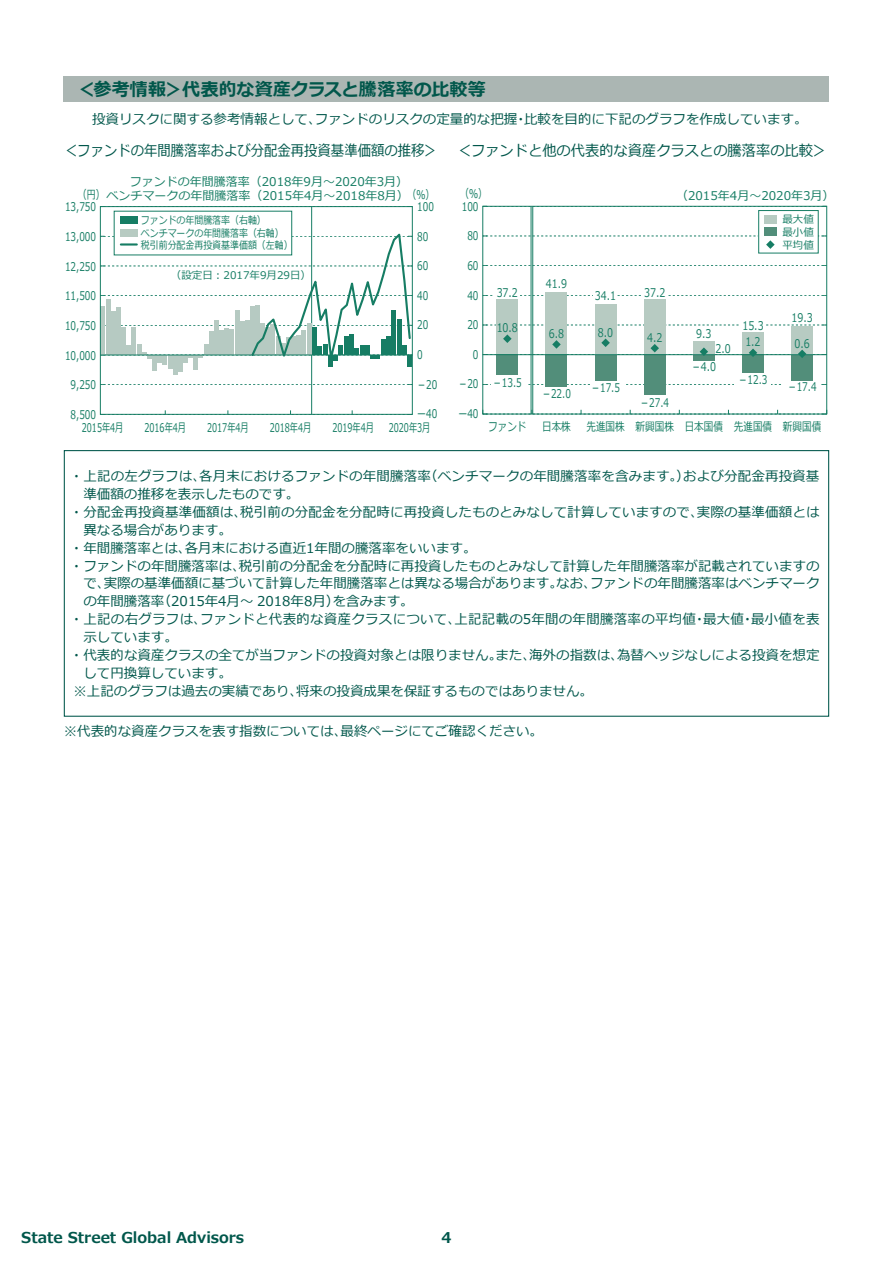
<style>
.page{position:relative;width:893px;height:1263px;background:#fff}
.page>*{position:absolute;margin:0;border:0;box-sizing:border-box;transform-origin:0 0}
.t1{font:700 18px "Meiryo";letter-spacing:.005em;color:#01574b}
.t2{font:15px "Meiryo";color:#01574b;scale:.89 1}
.t3{font:15px "Meiryo";color:#01574b;scale:.95 1}
.t4{font:700 15px "Meiryo";color:#01574b}
.t5{font:700 14.85px "Meiryo";color:#01574b}
.t6{font:13.5px "Meiryo";color:#01574b}
.t7{font:13.5px "Meiryo";letter-spacing:.02em;color:#01574b}
.t8{font:12px/12.5px "Meiryo";color:#167d64;scale:.75 1}
.t9{font:12px "Meiryo";color:#167d64;scale:.8 1}
.t10{font:12px/14.4px "Meiryo";color:#167d64;text-align:right}
.t11{font:12px "Meiryo";color:#167d64;scale:.68 1}
.t12{font:10.5px "Meiryo";color:#167d64;scale:.85 1}
.t13{font:10.5px "Meiryo";color:#167d64}
</style>
<div class="page">
<div style="left:64px;top:77px;width:765px;height:25px;background:#abb6b3"></div>
<svg style="left:102px;top:384px;width:309px;height:1px"></svg>
<svg style="left:164px;top:410px;width:189px;height:3px"></svg>
<hr style="left:311px;top:207px;width:1px;height:207px;background:#167d64">
<hr style="left:173px;top:355px;width:4px;height:20px;background:#b6cac2">
<hr style="left:178px;top:355px;width:4px;height:17px;background:#b6cac2">
<div style="left:120px;top:217px;width:17px;height:7px;background:#167d64"></div>
<div style="left:120px;top:229px;width:17px;height:7px;background:#b7cbc2"></div>
<svg style="left:102px;top:230px;width:309px;height:141px"></svg>
<div style="left:100px;top:206px;width:313px;height:209px;border:1px solid #167d64"></div>
<svg style="left:484px;top:265px;width:341px;height:1px"></svg>
<svg style="left:484px;top:295px;width:341px;height:1px"></svg>
<svg style="left:484px;top:325px;width:341px;height:1px"></svg>
<svg style="left:484px;top:384px;width:341px;height:1px"></svg>
<svg style="left:482px;top:410px;width:345px;height:5px"></svg>
<div style="left:734px;top:378px;width:36px;height:9px;background:#fff"></div>
<div style="left:783px;top:382px;width:38px;height:9px;background:#fff"></div>
<div style="left:590px;top:382px;width:35px;height:9px;background:#fff"></div>
<div style="left:491px;top:380px;width:37px;height:9px;background:#fff"></div>
<div style="left:641px;top:290px;width:26px;height:9px;background:#fff"></div>
<div style="left:740px;top:321px;width:26px;height:8px;background:#fff"></div>
<div style="left:593px;top:291px;width:24px;height:9px;background:#fff"></div>
<div style="left:495px;top:289px;width:25px;height:8px;background:#fff"></div>
<div style="left:791px;top:326px;width:22px;height:29px;background:#b7cbc2"></div>
<div style="left:742px;top:332px;width:22px;height:23px;background:#b7cbc2"></div>
<div style="left:644px;top:299px;width:21px;height:56px;background:#b7cbc2"></div>
<div style="left:595px;top:304px;width:21px;height:51px;background:#b7cbc2"></div>
<div style="left:546px;top:292px;width:21px;height:63px;background:#b7cbc2"></div>
<div style="left:497px;top:300px;width:21px;height:55px;background:#b7cbc2"></div>
<div style="left:791px;top:355px;width:22px;height:25px;background:#528e7a"></div>
<div style="left:742px;top:355px;width:22px;height:18px;background:#528e7a"></div>
<div style="left:693px;top:355px;width:21px;height:6px;background:#528e7a"></div>
<div style="left:644px;top:355px;width:21px;height:40px;background:#528e7a"></div>
<div style="left:595px;top:355px;width:21px;height:26px;background:#528e7a"></div>
<div style="left:546px;top:355px;width:21px;height:32px;background:#528e7a"></div>
<div style="left:497px;top:355px;width:21px;height:20px;background:#528e7a"></div>
<div style="left:758px;top:210px;width:60px;height:43px;border:1px solid #167d64"></div>
<div style="left:764px;top:228px;width:13px;height:8px;background:#528e7a"></div>
<div style="left:764px;top:215px;width:13px;height:8px;background:#b7cbc2"></div>
<svg style="left:484px;top:236px;width:341px;height:13px"></svg>
<svg style="left:484px;top:334px;width:341px;height:24px"></svg>
<hr style="left:531px;top:206px;width:1px;height:208px;background:#167d64">
<hr style="left:532px;top:206px;width:1px;height:208px;background:#167d64">
<div style="left:482px;top:206px;width:345px;height:208px;border:1px solid #167d64"></div>
<div style="left:64px;top:450px;width:765px;height:267px;border:1px solid #01574b"></div>
<h1 class="t1" style="left:77px;top:77px;width:411px">＜参考情報＞代表的な資産クラスと騰落率の比較等</h1>
<p class="t6" style="left:92px;top:110px;width:717px">投資リスクに関する参考情報として、ファンドのリスクの定量的な把握・比較を目的に下記のグラフを作成しています。</p>
<p class="t2" style="left:64px;top:140px;width:421px">＜ファンドの年間騰落率および分配金再投資基準価額の推移＞</p>
<p class="t3" style="left:457px;top:140px;width:391px">＜ファンドと他の代表的な資産クラスとの騰落率の比較＞</p>
<p class="t8" style="left:408px;top:189px;width:37px">（％）</p>
<p class="t10" style="left:106px;top:175px;width:304px">ファンドの年間騰落率（2018年9月～2020年3月）<br>ベンチマークの年間騰落率（2015年4月～2018年8月）</p>
<p class="t8" style="left:460px;top:188px;width:37px">（％）</p>
<p class="t8" style="left:65px;top:189px;width:55px;text-indent:13px">（円）<br>13,750</p>
<p class="t8" style="left:65px;top:231px;width:43px">13,000</p>
<p class="t8" style="left:65px;top:261px;width:43px">12,250</p>
<p class="t8" style="left:65px;top:290px;width:43px">11,500</p>
<p class="t8" style="left:65px;top:320px;width:43px">10,750</p>
<p class="t8" style="left:65px;top:350px;width:43px">10,000</p>
<p class="t8" style="left:71px;top:379px;width:35px">9,250</p>
<p class="t8" style="left:71px;top:409px;width:35px">8,500</p>
<p class="t10" style="left:676px;top:189px;width:160px">（2015年4月～2020年3月）</p>
<p class="t8" style="left:462px;top:201px;width:24px">100</p>
<p class="t8" style="left:467px;top:230px;width:16px">80</p>
<p class="t8" style="left:467px;top:260px;width:16px">60</p>
<p class="t8" style="left:467px;top:290px;width:16px">40</p>
<p class="t8" style="left:467px;top:319px;width:16px">20</p>
<p class="t8" style="left:473px;top:349px;width:9px">0</p>
<p class="t8" style="left:458px;top:378px;width:28px">－20</p>
<p class="t8" style="left:458px;top:408px;width:28px">ー40</p>
<p class="t8" style="left:417px;top:201px;width:24px">100</p>
<p class="t8" style="left:417px;top:231px;width:16px">80</p>
<p class="t8" style="left:417px;top:260px;width:16px">60</p>
<p class="t8" style="left:417px;top:290px;width:16px">40</p>
<p class="t8" style="left:417px;top:319px;width:16px">20</p>
<p class="t8" style="left:417px;top:349px;width:9px">0</p>
<p class="t8" style="left:417px;top:379px;width:28px">－20</p>
<p class="t8" style="left:417px;top:408px;width:28px">ー40</p>
<p class="t13" style="left:782px;top:212px;width:33px">最大値</p>
<p class="t13" style="left:782px;top:238px;width:33px">平均値</p>
<p class="t12" style="left:141px;top:213px;width:148px">ファンドの年間騰落率（右軸）</p>
<p class="t12" style="left:141px;top:237px;width:180px">税引前分配金再投資基準価額（左軸）</p>
<p class="t13" style="left:782px;top:225px;width:33px">最小値</p>
<p class="t12" style="left:141px;top:226px;width:170px">ベンチマークの年間騰落率（右軸）</p>
<p class="t13" style="left:171px;top:268px;width:142px">（設定日︓2017年9月29日）</p>
<p class="t9" style="left:546px;top:275px;width:28px">41.9</p>
<p class="t9" style="left:497px;top:284px;width:28px">37.2</p>
<p class="t9" style="left:595px;top:288px;width:28px">34.1</p>
<p class="t9" style="left:644px;top:284px;width:28px">37.2</p>
<p class="t9" style="left:791px;top:309px;width:28px">19.3</p>
<p class="t9" style="left:742px;top:317px;width:28px">15.3</p>
<p class="t9" style="left:497px;top:320px;width:28px">10.8</p>
<p class="t9" style="left:549px;top:325px;width:21px">6.8</p>
<p class="t9" style="left:598px;top:324px;width:21px">8.0</p>
<p class="t9" style="left:696px;top:325px;width:21px">9.3</p>
<p class="t9" style="left:647px;top:329px;width:21px">4.2</p>
<p class="t9" style="left:745px;top:334px;width:21px">1.2</p>
<p class="t9" style="left:794px;top:335px;width:21px">0.6</p>
<p class="t9" style="left:715px;top:340px;width:21px">2.0</p>
<p class="t8" style="left:692px;top:361px;width:34px">－4.0</p>
<p class="t8" style="left:739px;top:374px;width:40px">－12.3</p>
<p class="t8" style="left:493px;top:377px;width:40px">－13.5</p>
<p class="t8" style="left:788px;top:381px;width:40px">－17.4</p>
<p class="t8" style="left:591px;top:382px;width:40px">－17.5</p>
<p class="t8" style="left:542px;top:388px;width:40px">－22.0</p>
<p class="t8" style="left:640px;top:397px;width:40px">－27.4</p>
<p class="t9" style="left:488px;top:419px;width:50px">ファンド</p>
<p class="t9" style="left:542px;top:419px;width:37px">日本株</p>
<p class="t9" style="left:586px;top:419px;width:295px">先進国株 新興国株 日本国債 先進国債 新興国債</p>
<p class="t11" style="left:144px;top:419px;width:63px">2016年4月</p>
<p class="t11" style="left:207px;top:419px;width:63px">2017年4月</p>
<p class="t11" style="left:270px;top:419px;width:63px">2018年4月</p>
<p class="t11" style="left:332px;top:419px;width:146px">2019年4月 2020年3月</p>
<p class="t11" style="left:82px;top:419px;width:63px">2015年4月</p>
<p class="t6" style="left:70px;top:466px;width:751px">・上記の左グラフは、各月末におけるファンドの年間騰落率（ベンチマークの年間騰落率を含みます。）および分配金再投資基</p>
<p class="t6" style="left:83px;top:484px;width:217px">準価額の推移を表示したものです。</p>
<p class="t6" style="left:70px;top:502px;width:751px">・分配金再投資基準価額は、税引前の分配金を分配時に再投資したものとみなして計算していますので、実際の基準価額とは</p>
<p class="t6" style="left:83px;top:520px;width:150px">異なる場合があります。</p>
<p class="t6" style="left:70px;top:538px;width:408px">・年間騰落率とは、各月末における直近1年間の騰落率をいいます。</p>
<p class="t6" style="left:70px;top:556px;width:751px">・ファンドの年間騰落率は、税引前の分配金を分配時に再投資したものとみなして計算した年間騰落率が記載されていますの</p>
<p class="t6" style="left:83px;top:574px;width:738px">で、実際の基準価額に基づいて計算した年間騰落率とは異なる場合があります。なお、ファンドの年間騰落率はベンチマーク</p>
<p class="t6" style="left:83px;top:592px;width:332px">の年間騰落率（2015年4月～ 2018年8月）を含みます。</p>
<p class="t7" style="left:70px;top:610px;width:751px">・上記の右グラフは、ファンドと代表的な資産クラスについて、上記記載の5年間の年間騰落率の平均値・最大値・最小値を表</p>
<p class="t6" style="left:83px;top:628px;width:96px">示しています。</p>
<p class="t6" style="left:70px;top:646px;width:751px">・代表的な資産クラスの全てが当ファンドの投資対象とは限りません。また、海外の指数は、為替ヘッジなしによる投資を想定</p>
<p class="t6" style="left:83px;top:664px;width:150px">して円換算しています。</p>
<p class="t6" style="left:73px;top:682px;width:521px">※上記のグラフは過去の実績であり、将来の投資成果を保証するものではありません。</p>
<p class="t6" style="left:64px;top:722px;width:481px">※代表的な資産クラスを表す指数については、最終ページにてご確認ください。</p>
<p class="t4" style="left:21px;top:1227px;width:224px">State Street Global Advisors</p>
<p class="t5" style="left:441px;top:1227px;width:12px">4</p>
</div>
